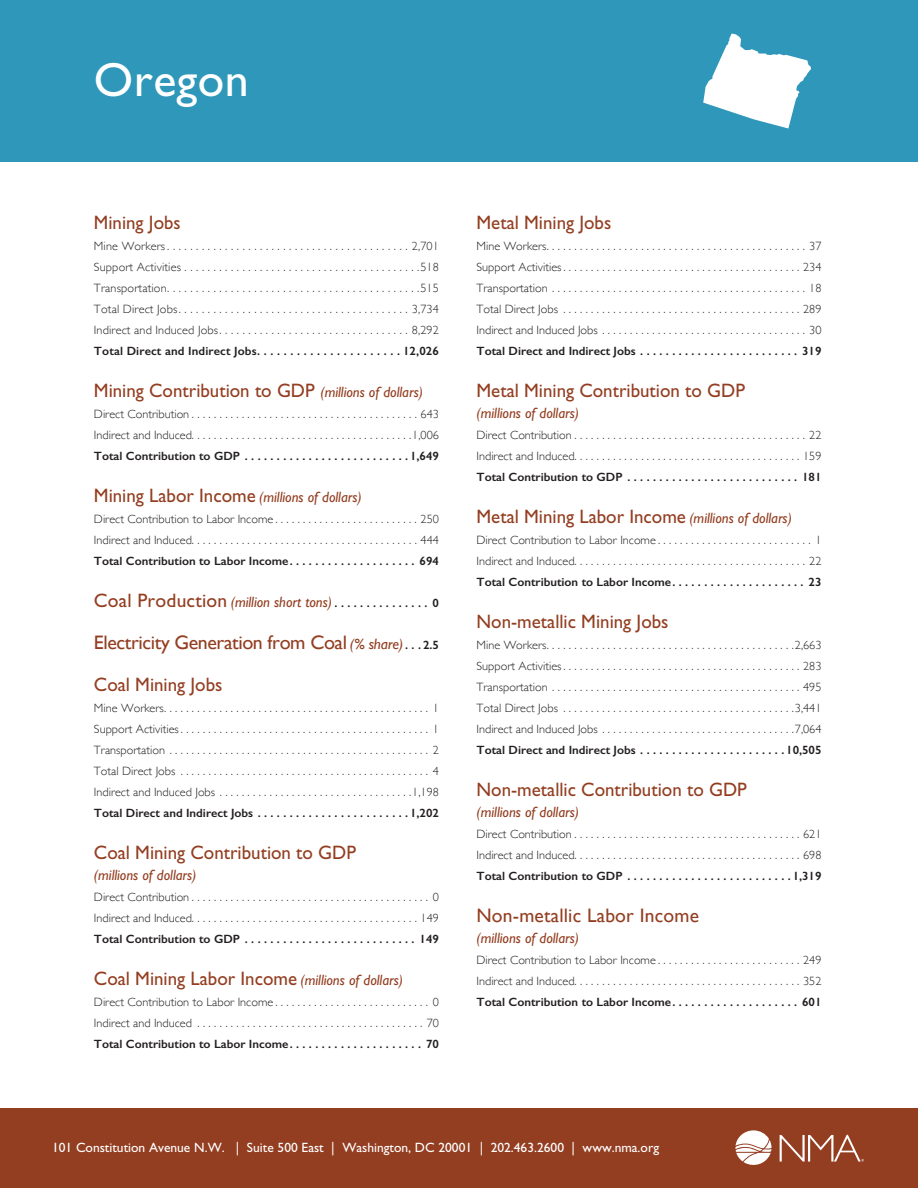
<style>
.page{position:relative;width:918px;height:1188px;background:#fff}
.page>*{position:absolute;margin:0;border:0;box-sizing:border-box;transform-origin:0 0}
.t1{font:48px "Gill Sans Std";letter-spacing:.01em;color:#fff}
.t2{font:19.5px "Gill Sans Std";color:#933e21}
.t3{font:19.5px "Gill Sans";letter-spacing:-.02em;color:#933e21}
.t4{font:19.5px "Gill Sans";letter-spacing:.01em;color:#933e21}
.t5{font:19.5px "Gill Sans Std";color:#933e21;scale:.95 1}
.t6{font:italic 15px "Gill Sans Std";color:#933e21}
.t7{font:13.5px "Gill Sans Std";color:#fff}
.t8{font:300 12px "Gill Sans";color:#231f20}
.t9{font:600 12px "Gill Sans";color:#231f20}
.s1{font-style:italic;font-size:15px}
.s2{font-style:normal;font-size:19.5px}
.s3{font-family:"Gill Sans";font-weight:600;font-style:normal;font-size:12px;color:#231f20}
.s4{font-weight:600;font-size:12px;color:#231f20}
</style>
<div class="page">
<div style="left:0;top:1108px;width:918px;height:80px;background:#933e21"></div>
<div style="left:0;top:0;width:918px;height:162px;background:#2f97b9"></div>
<svg style="left:735px;top:1130px;width:36px;height:35px"></svg>
<svg style="left:780px;top:1135px;width:84px;height:27px"></svg>
<svg style="left:703px;top:33px;width:108px;height:96px"></svg>
<p class="t1" style="left:94px;top:53px;width:156px">Oregon</p>
<p class="t5" style="left:94px;top:212px;width:93px">Mining Jobs</p>
<p class="t8" style="left:94px;top:237px;width:347px">Mine Workers . . . . . . . . . . . . . . . . . . . . . . . . . . . . . . . . . . . . . . . . . . 2,701</p>
<p class="t8" style="left:94px;top:258px;width:346px">Support Activities.........................................518</p>
<p class="t8" style="left:94px;top:279px;width:346px">Transportation . . . . . . . . . . . . . . . . . . . . . . . . . . . . . . . . . . . . . . . . . . . 515</p>
<p class="t8" style="left:94px;top:300px;width:347px">Total Direct Jobs . . . . . . . . . . . . . . . . . . . . . . . . . . . . . . . . . . . . . . . . 3,734</p>
<p class="t8" style="left:94px;top:321px;width:347px">Indirect and Induced Jobs . . . . . . . . . . . . . . . . . . . . . . . . . . . . . . . . . 8,292</p>
<p class="t9" style="left:94px;top:344px;width:347px">Total Direct and Indirect Jobs . . . . . . . . . . . . . . . . . . . . . 12,026</p>
<p class="t2" style="left:94px;top:380px;width:331px">Mining Contribution to GDP <span class="s1">(millions of dollars)</span></p>
<p class="t8" style="left:94px;top:405px;width:346px">Direct Contribution . . . . . . . . . . . . . . . . . . . . . . . . . . . . . . . . . . . . . . . . . 643</p>
<p class="t8" style="left:94px;top:426px;width:347px">Indirect and Induced . . . . . . . . . . . . . . . . . . . . . . . . . . . . . . . . . . . . . . . 1,006</p>
<p class="t9" style="left:94px;top:449px;width:347px">Total Contribution to GDP . . . . . . . . . . . . . . . . . . . . . . . . . 1,649</p>
<p class="t6" style="left:94px;top:489px;width:269px"><span class="s2">Mining Labor Income</span> (millions of dollars)</p>
<p class="t8" style="left:94px;top:510px;width:346px">Direct Contribution to Labor Income . . . . . . . . . . . . . . . . . . . . . . . . . . 250</p>
<p class="t8" style="left:94px;top:531px;width:346px">Indirect and Induced . . . . . . . . . . . . . . . . . . . . . . . . . . . . . . . . . . . . . . . . . 444</p>
<p class="t9" style="left:94px;top:554px;width:347px">Total Contribution to Labor Income . . . . . . . . . . . . . . . . . . . . 694</p>
<p class="t6" style="left:94px;top:594px;width:347px"><span class="s2">Coal Production</span> (million short tons) <span class="s3">. . . . . . . . . . . . . . . 0</span></p>
<p class="t3" style="left:94px;top:631px;width:347px">Electricity Generation from Coal <span class="s1">(% share)</span> <span class="s4">. . 2.5</span></p>
<p class="t2" style="left:94px;top:674px;width:130px">Coal Mining Jobs</p>
<p class="t8" style="left:94px;top:699px;width:346px">Mine Workers . . . . . . . . . . . . . . . . . . . . . . . . . . . . . . . . . . . . . . . . . . . . . . . . 1</p>
<p class="t8" style="left:94px;top:720px;width:346px">Support Activities . . . . . . . . . . . . . . . . . . . . . . . . . . . . . . . . . . . . . . . . . . . . . 1</p>
<p class="t8" style="left:94px;top:741px;width:346px">Transportation . . . . . . . . . . . . . . . . . . . . . . . . . . . . . . . . . . . . . . . . . . . . . . . 2</p>
<p class="t8" style="left:94px;top:762px;width:346px">Total Direct Jobs . . . . . . . . . . . . . . . . . . . . . . . . . . . . . . . . . . . . . . . . . . . . . 4</p>
<p class="t8" style="left:94px;top:783px;width:347px">Indirect and Induced Jobs . . . . . . . . . . . . . . . . . . . . . . . . . . . . . . . . . . 1,198</p>
<p class="t9" style="left:94px;top:806px;width:347px">Total Direct and Indirect Jobs . . . . . . . . . . . . . . . . . . . . . . . 1,202</p>
<p class="t2" style="left:94px;top:842px;width:264px">Coal Mining Contribution to GDP</p>
<p class="t6" style="left:94px;top:867px;width:104px">(millions of dollars)</p>
<p class="t8" style="left:94px;top:888px;width:346px">Direct Contribution . . . . . . . . . . . . . . . . . . . . . . . . . . . . . . . . . . . . . . . . . . . 0</p>
<p class="t8" style="left:94px;top:909px;width:346px">Indirect and Induced . . . . . . . . . . . . . . . . . . . . . . . . . . . . . . . . . . . . . . . . . 149</p>
<p class="t9" style="left:94px;top:932px;width:347px">Total Contribution to GDP . . . . . . . . . . . . . . . . . . . . . . . . . . . 149</p>
<p class="t2" style="left:94px;top:968px;width:311px">Coal Mining Labor Income <span class="s1">(millions of dollars)</span></p>
<p class="t8" style="left:94px;top:993px;width:347px">Direct Contribution to Labor Income . . . . . . . . . . . . . . . . . . . . . . . . . . . . 0</p>
<p class="t8" style="left:94px;top:1014px;width:346px">Indirect and Induced . . . . . . . . . . . . . . . . . . . . . . . . . . . . . . . . . . . . . . . . . 70</p>
<p class="t9" style="left:94px;top:1037px;width:347px">Total Contribution to Labor Income . . . . . . . . . . . . . . . . . . . . . 70</p>
<p class="t2" style="left:477px;top:212px;width:136px">Metal Mining Jobs</p>
<p class="t8" style="left:477px;top:237px;width:346px">Mine Workers . . . . . . . . . . . . . . . . . . . . . . . . . . . . . . . . . . . . . . . . . . . . . . . 37</p>
<p class="t8" style="left:477px;top:258px;width:346px">Support Activities . . . . . . . . . . . . . . . . . . . . . . . . . . . . . . . . . . . . . . . . . . . 234</p>
<p class="t8" style="left:477px;top:279px;width:346px">Transportation . . . . . . . . . . . . . . . . . . . . . . . . . . . . . . . . . . . . . . . . . . . . . . 18</p>
<p class="t8" style="left:477px;top:300px;width:346px">Total Direct Jobs . . . . . . . . . . . . . . . . . . . . . . . . . . . . . . . . . . . . . . . . . . . 289</p>
<p class="t8" style="left:477px;top:321px;width:346px">Indirect and Induced Jobs . . . . . . . . . . . . . . . . . . . . . . . . . . . . . . . . . . . . . 30</p>
<p class="t9" style="left:477px;top:344px;width:347px">Total Direct and Indirect Jobs . . . . . . . . . . . . . . . . . . . . . . . . . 319</p>
<p class="t2" style="left:477px;top:380px;width:270px">Metal Mining Contribution to GDP</p>
<p class="t6" style="left:477px;top:405px;width:104px">(millions of dollars)</p>
<p class="t8" style="left:477px;top:426px;width:346px">Direct Contribution . . . . . . . . . . . . . . . . . . . . . . . . . . . . . . . . . . . . . . . . . . 22</p>
<p class="t8" style="left:477px;top:447px;width:346px">Indirect and Induced . . . . . . . . . . . . . . . . . . . . . . . . . . . . . . . . . . . . . . . . . 159</p>
<p class="t9" style="left:477px;top:470px;width:347px">Total Contribution to GDP . . . . . . . . . . . . . . . . . . . . . . . . . . . 181</p>
<p class="t2" style="left:477px;top:506px;width:317px">Metal Mining Labor Income <span class="s1">(millions of dollars)</span></p>
<p class="t8" style="left:477px;top:531px;width:346px">Direct Contribution to Labor Income . . . . . . . . . . . . . . . . . . . . . . . . . . . . 1</p>
<p class="t8" style="left:477px;top:552px;width:346px">Indirect and Induced . . . . . . . . . . . . . . . . . . . . . . . . . . . . . . . . . . . . . . . . . . 22</p>
<p class="t9" style="left:477px;top:575px;width:347px">Total Contribution to Labor Income . . . . . . . . . . . . . . . . . . . . . 23</p>
<p class="t2" style="left:477px;top:611px;width:193px">Non-metallic Mining Jobs</p>
<p class="t8" style="left:477px;top:636px;width:347px">Mine Workers . . . . . . . . . . . . . . . . . . . . . . . . . . . . . . . . . . . . . . . . . . . . 2,663</p>
<p class="t8" style="left:477px;top:657px;width:346px">Support Activities . . . . . . . . . . . . . . . . . . . . . . . . . . . . . . . . . . . . . . . . . . . 283</p>
<p class="t8" style="left:477px;top:678px;width:346px">Transportation . . . . . . . . . . . . . . . . . . . . . . . . . . . . . . . . . . . . . . . . . . . . . 495</p>
<p class="t8" style="left:477px;top:699px;width:347px">Total Direct Jobs . . . . . . . . . . . . . . . . . . . . . . . . . . . . . . . . . . . . . . . . . 3,441</p>
<p class="t8" style="left:477px;top:720px;width:347px">Indirect and Induced Jobs . . . . . . . . . . . . . . . . . . . . . . . . . . . . . . . . . . 7,064</p>
<p class="t9" style="left:477px;top:743px;width:347px">Total Direct and Indirect Jobs . . . . . . . . . . . . . . . . . . . . . . 10,505</p>
<p class="t2" style="left:477px;top:779px;width:272px">Non-metallic Contribution to GDP</p>
<p class="t6" style="left:477px;top:804px;width:104px">(millions of dollars)</p>
<p class="t8" style="left:477px;top:825px;width:346px">Direct Contribution . . . . . . . . . . . . . . . . . . . . . . . . . . . . . . . . . . . . . . . . . 621</p>
<p class="t8" style="left:477px;top:846px;width:346px">Indirect and Induced . . . . . . . . . . . . . . . . . . . . . . . . . . . . . . . . . . . . . . . . . 698</p>
<p class="t9" style="left:477px;top:869px;width:347px">Total Contribution to GDP . . . . . . . . . . . . . . . . . . . . . . . . . 1,319</p>
<p class="t4" style="left:477px;top:904px;width:224px">Non-metallic Labor Income</p>
<p class="t6" style="left:477px;top:930px;width:104px">(millions of dollars)</p>
<p class="t8" style="left:477px;top:951px;width:346px">Direct Contribution to Labor Income . . . . . . . . . . . . . . . . . . . . . . . . . . 249</p>
<p class="t8" style="left:477px;top:972px;width:346px">Indirect and Induced . . . . . . . . . . . . . . . . . . . . . . . . . . . . . . . . . . . . . . . . . 352</p>
<p class="t9" style="left:477px;top:995px;width:347px">Total Contribution to Labor Income . . . . . . . . . . . . . . . . . . . . 601</p>
<p class="t7" style="left:52px;top:1140px;width:609px">101 Constitution Avenue N.W. | Suite 500 East | Washington, DC 20001 | 202.463.2600 | www.nma.org</p>
</div>
